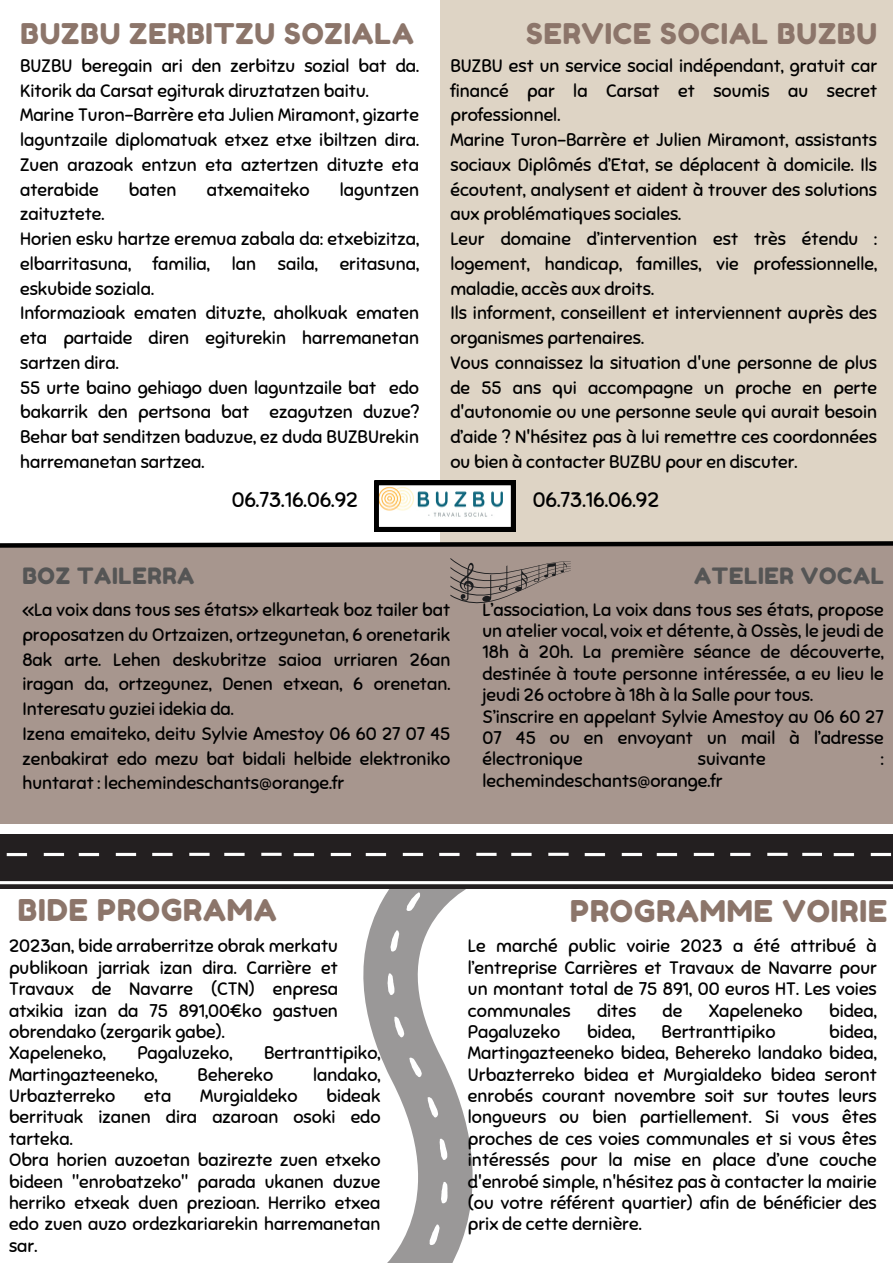
<style>
.page{position:relative;width:893px;height:1264px;background:#fff}
.page>*{position:absolute;margin:0;border:0;box-sizing:border-box;transform-origin:0 0}
.t1{font:30px "Fredoka One";letter-spacing:.03em;color:#8c756a}
.t2{font:28.5px "Fredoka One";letter-spacing:.03em;color:#8c756a}
.t3{font:22.5px "Fredoka One";letter-spacing:.03em;color:#555}
.t4{font:21px "Sniglet";color:#000}
.t5{font:18px/24.8px "Sniglet";color:#000;text-align:justify}
</style>
<div class="page">
<div style="left:0;top:550px;width:892px;height:273px;background:#a7968e"></div>
<svg style="left:450px;top:558px;width:120px;height:61px;background:#978881"></svg>
<div style="left:440px;top:0;width:452px;height:544px;background:#ded4c5"></div>
<svg style="left:0;top:541px;width:892px;height:9px;background:#5d5753"></svg>
<svg style="left:374px;top:481px;width:141px;height:50px"></svg>
<svg style="left:217px;top:888px;width:424px;height:374px"></svg>
<img style="left:0;top:834px;width:283px;height:54px">
<img style="left:283px;top:834px;width:290px;height:54px">
<img style="left:573px;top:834px;width:249px;height:54px">
<img style="left:822px;top:834px;width:70px;height:54px">
<p class="t2" style="left:20px;top:16px;width:395px">BUZBU ZERBITZU SOZIALA</p>
<p class="t2" style="left:526px;top:16px;width:352px">SERVICE SOCIAL BUZBU</p>
<p class="t5" style="left:20px;top:54px;width:400px">BUZBU beregain ari den zerbitzu sozial bat da.<br>Kitorik da Carsat egiturak diruztatzen baitu.</p>
<p class="t5" style="left:20px;top:103px;width:400px">Marine Turon-Barrère eta Julien Miramont, gizarte laguntzaile diplomatuak etxez etxe ibiltzen dira.<br>Zuen arazoak entzun eta aztertzen dituzte eta aterabide</p>
<p class="t5" style="left:129px;top:177px;width:49px">baten</p>
<p class="t5" style="left:207px;top:177px;width:104px">atxemaiteko</p>
<p class="t5" style="left:340px;top:177px;width:81px">laguntzen</p>
<p class="t5" style="left:20px;top:202px;width:86px">zaituztete.</p>
<p class="t5" style="left:20px;top:227px;width:400px">Horien esku hartze eremua zabala da: etxebizitza, elbarritasuna, familia, lan saila, eritasuna, eskubide soziala.</p>
<p class="t5" style="left:20px;top:301px;width:400px">Informazioak ematen dituzte, aholkuak ematen eta partaide diren egiturekin harremanetan sartzen dira.</p>
<p class="t5" style="left:20px;top:375px;width:400px">55 urte baino gehiago duen laguntzaile bat edo bakarrik den pertsona bat ezagutzen duzue?<br>Behar bat senditzen baduzue, ez duda BUZBUrekin harremanetan sartzea.</p>
<p class="t5" style="left:450px;top:54px;width:428px">BUZBU est un service social indépendant, gratuit car financé par la Carsat et soumis au secret professionnel.</p>
<p class="t5" style="left:450px;top:128px;width:428px">Marine Turon-Barrère et Julien Miramont, assistants sociaux Diplômés d’Etat, se déplacent à domicile. Ils écoutent, analysent et aident à trouver des solutions aux problématiques sociales.</p>
<p class="t5" style="left:450px;top:227px;width:428px">Leur domaine d’intervention est très étendu : logement, handicap, familles, vie professionnelle, maladie, accès aux droits.</p>
<p class="t5" style="left:450px;top:301px;width:428px">Ils informent, conseillent et interviennent auprès des organismes partenaires.</p>
<p class="t5" style="left:450px;top:350px;width:428px">Vous connaissez la situation d'une personne de plus de 55 ans qui accompagne un proche en perte d'autonomie ou une personne seule qui aurait besoin d’aide ? N'hésitez pas à lui remettre ces coordonnées ou bien à contacter BUZBU pour en discuter.</p>
<p class="t4" style="left:232px;top:487px;width:128px">06.73.16.06.92</p>
<p class="t4" style="left:532px;top:487px;width:128px">06.73.16.06.92</p>
<p class="t3" style="left:22px;top:562px;width:174px">BOZ TAILERRA</p>
<p class="t3" style="left:694px;top:562px;width:191px">ATELIER VOCAL</p>
<p class="t5" style="left:22px;top:598px;width:429px">«La voix dans tous ses états» elkarteak boz tailer bat proposatzen du Ortzaizen, ortzegunetan, 6 orenetarik 8ak arte. Lehen deskubritze saioa urriaren 26an iragan da, ortzegunez, Denen etxean, 6 orenetan.<br>Interesatu guziei idekia da.</p>
<p class="t5" style="left:22px;top:721px;width:429px">Izena emaiteko, deitu Sylvie Amestoy 06 60 27 07 45 zenbakirat edo mezu bat bidali helbide elektroniko huntarat : lechemindeschants@orange.fr</p>
<p class="t5" style="left:482px;top:599px;width:402px;line-height:21.3px">L’association, La voix dans tous ses états, propose un atelier vocal, voix et détente, à Ossès, le jeudi de 18h à 20h. La première séance de découverte, destinée à toute personne intéressée, a eu lieu le jeudi 26 octobre à 18h à la Salle pour tous.</p>
<p class="t5" style="left:482px;top:706px;width:402px;line-height:21.3px">S’inscrire en appelant Sylvie Amestoy au 06 60 27<br>07 45 ou en envoyant un mail à l’adresse électronique</p>
<p class="t5" style="left:697px;top:747px;width:69px">suivante</p>
<p class="t5" style="left:880px;top:747px;width:4px">:</p>
<p class="t5" style="left:482px;top:768px;width:241px">lechemindeschants@orange.fr</p>
<p class="t1" style="left:18px;top:891px;width:260px">BIDE PROGRAMA</p>
<p class="t1" style="left:570px;top:892px;width:318px">PROGRAMME VOIRIE</p>
<p class="t5" style="left:9px;top:935px;width:330px;line-height:21.3px">2023an, bide arraberritze obrak merkatu publikoan jarriak izan dira. Carrière et Travaux de Navarre (CTN) enpresa atxikia izan da 75 891,00€ko gastuen obrendako (zergarik gabe).</p>
<p class="t5" style="left:9px;top:1040px;width:98px">Xapeleneko,</p>
<p class="t5" style="left:137px;top:1040px;width:97px">Pagaluzeko,</p>
<p class="t5" style="left:264px;top:1040px;width:118px">Bertranttipiko,</p>
<p class="t5" style="left:9px;top:1062px;width:150px">Martingazteeneko,</p>
<p class="t5" style="left:198px;top:1062px;width:77px">Behereko</p>
<p class="t5" style="left:313px;top:1062px;width:69px">landako,</p>
<p class="t5" style="left:9px;top:1083px;width:108px">Urbazterreko</p>
<p class="t5" style="left:144px;top:1083px;width:28px">eta</p>
<p class="t5" style="left:200px;top:1083px;width:99px">Murgialdeko</p>
<p class="t5" style="left:468px;top:935px;width:410px;line-height:21.3px">Le marché public voirie 2023 a été attribué à l’entreprise Carrières et Travaux de Navarre pour un montant total de 75 891, 00 euros HT. Les voies communales</p>
<p class="t5" style="left:597px;top:998px;width:41px">dites</p>
<p class="t5" style="left:662px;top:998px;width:21px">de</p>
<p class="t5" style="left:708px;top:998px;width:96px">Xapeleneko</p>
<p class="t5" style="left:829px;top:998px;width:49px">bidea,</p>
<p class="t5" style="left:468px;top:1019px;width:94px">Pagaluzeko</p>
<p class="t5" style="left:587px;top:1019px;width:49px">bidea,</p>
<p class="t5" style="left:661px;top:1019px;width:115px">Bertranttipiko</p>
<p class="t5" style="left:468px;top:1021px;width:410px;line-height:21.3px;text-indent:361px">bidea, Martingazteeneko bidea, Behereko landako bidea, Urbazterreko bidea et Murgialdeko bidea seront enrobés courant novembre soit sur toutes leurs longueurs ou bien partiellement. Si vous êtes proches de ces voies communales et si vous êtes intéressés pour la mise en place d’une couche d'enrobé simple, n'hésitez pas à contacter la mairie (ou votre référent quartier) afin de bénéficier des prix de cette dernière.</p>
<p class="t5" style="left:9px;top:1085px;width:373px;line-height:21.3px;text-indent:317px">bideak berrituak izanen dira azaroan osoki edo tarteka.</p>
<p class="t5" style="left:9px;top:1149px;width:373px;line-height:21.3px">Obra horien auzoetan bazirezte zuen etxeko bideen "enrobatzeko" parada ukanen duzue herriko etxeak duen prezioan. Herriko etxea edo zuen auzo ordezkariarekin harremanetan sar.</p>
</div>
